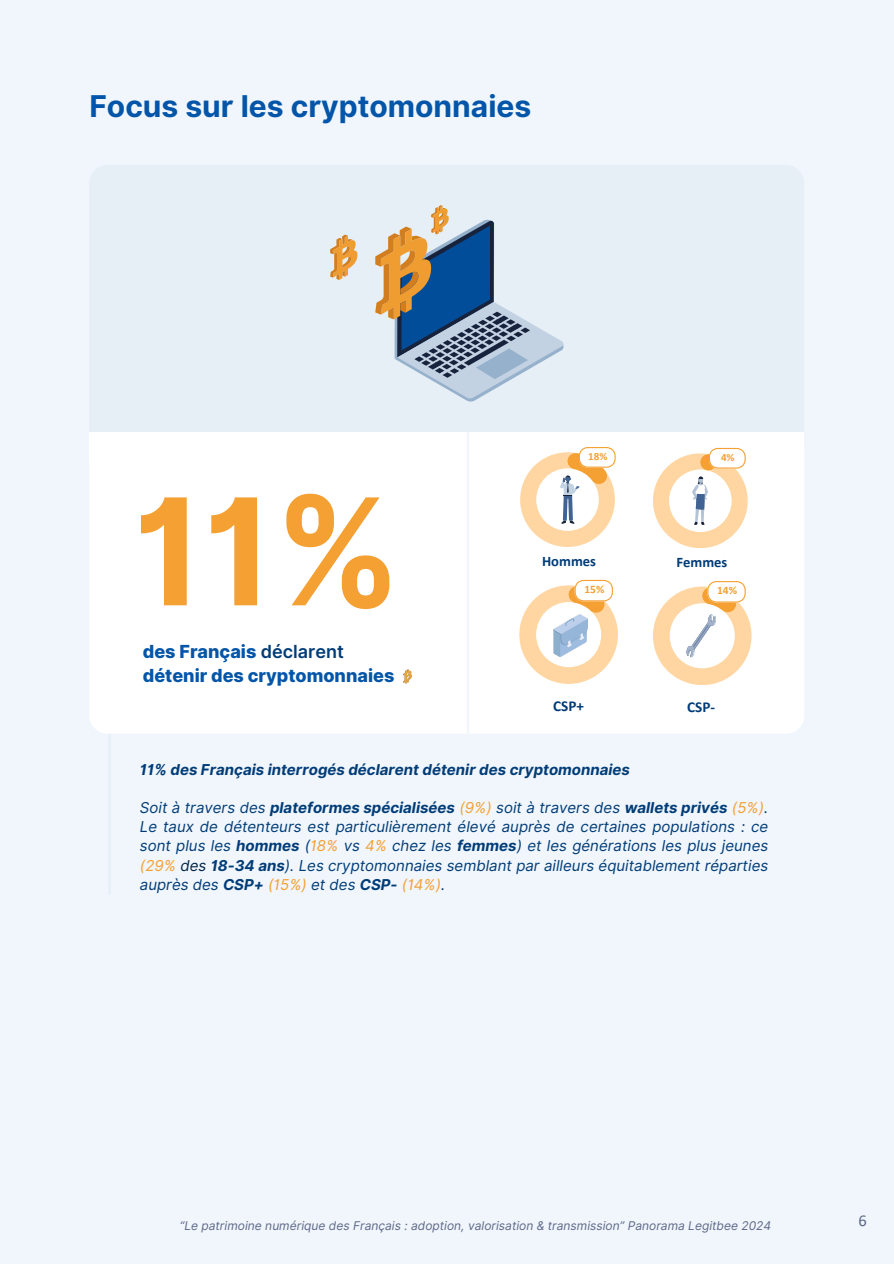
<style>
.page{position:relative;width:894px;height:1264px;background:#fff}
.page>*{position:absolute;margin:0;border:0;box-sizing:border-box;transform-origin:0 0}
.t1{font:700 148.35px "Inter";color:#f5a032}
.t2{font:700 30px "Inter";color:#0255a8}
.t3{font:800 18px/23.7px "Inter";color:#0255a8}
.t4{font:16.5px "Calibri";color:#5f6887}
.t5{font:700 15.15px "Calibri";color:#013c77}
.t6{font:italic 15px/19.2px "Inter";color:#013c77;text-align:justify}
.t7{font:italic 700 15px "Inter";color:#013c77}
.t8{font:700 14.55px "Calibri";color:#013c77}
.t9{font:italic 12px "Inter";color:#5f6887}
.t10{font:700 11.4px "Calibri";color:#f5a032}
.t11{font:700 10.95px "Calibri";color:#f5a032}
.s1{font-weight:600;color:#013c77}
.s2{font-weight:700}
.s3{color:#f5a032}
.s4{color:#012447}
</style>
<div class="page">
<div style="left:0;top:0;width:893px;height:1263px;background:#f0f6fc"></div>
<hr style="left:108px;top:714px;width:3px;height:180px;background:#e6eef6">
<div style="left:89px;top:432px;width:715px;height:301px;background:#fff;border-radius:18px"></div>
<div style="left:89px;top:165px;width:715px;height:295px;background:#e6eef6;border-radius:18px"></div>
<div style="left:89px;top:432px;width:715px;height:30px;background:#fff"></div>
<svg style="left:403px;top:669px;width:9px;height:14px"></svg>
<hr style="left:466px;top:432px;width:3px;height:301px;background:#f0f6fc">
<svg style="left:520px;top:447px;width:95px;height:100px"></svg>
<svg style="left:653px;top:448px;width:94px;height:100px"></svg>
<svg style="left:519px;top:580px;width:98px;height:104px"></svg>
<svg style="left:653px;top:581px;width:98px;height:104px"></svg>
<svg style="left:375px;top:205px;width:188px;height:197px"></svg>
<svg style="left:330px;top:235px;width:27px;height:45px"></svg>
<p class="t2" style="left:89px;top:88px;width:443px">Focus sur les cryptomonnaies</p>
<p class="t1" style="left:133px;top:462px;width:269px">11%</p>
<p class="t3" style="left:143px;top:639px;width:253px">des Français <span class="s1">déclarent </span>détenir des cryptomonnaies</p>
<p class="t11" style="left:588px;top:451px;width:21px">18%</p>
<p class="t11" style="left:720px;top:452px;width:15px">4%</p>
<h1 class="t8" style="left:542px;top:555px;width:55px">Hommes</h1>
<h3 class="t8" style="left:676px;top:556px;width:52px">Femmes</h3>
<p class="t10" style="left:584px;top:584px;width:21px">15%</p>
<h5 class="t10" style="left:717px;top:585px;width:21px">14%</h5>
<p class="t5" style="left:553px;top:699px;width:32px">CSP+</p>
<p class="t5" style="left:687px;top:700px;width:29px">CSP-</p>
<p class="t7" style="left:140px;top:760px;width:491px">11% des Français interrogés déclarent détenir des cryptomonnaies</p>
<p class="t6" style="left:140px;top:798px;width:629px">Soit à travers des <span class="s2">plateformes spécialisées</span> <span class="s3">(9%)</span> soit à travers des <span class="s2">wallets privés</span> <span class="s3">(5%)</span>.<br>Le taux de détenteurs est particulièrement élevé auprès de certaines populations : ce sont plus les <span class="s2">hommes</span> (<span class="s3">18%</span> vs <span class="s3">4%</span> chez les <span class="s2">femmes</span>) et les générations les plus jeunes <span class="s3">(29%</span> <span class="s4">des</span> <span class="s2">18-34 ans</span>). Les cryptomonnaies semblant par ailleurs équitablement réparties auprès des <span class="s2">CSP+</span> <span class="s3">(15%)</span> et des <span class="s2">CSP-</span> <span class="s3">(14%)</span>.</p>
<h5 class="t9" style="left:180px;top:1218px;width:592px">“Le patrimoine numérique des Français : adoption, valorisation &amp; transmission” Panorama Legitbee 2024</h5>
<p class="t4" style="left:858px;top:1213px;width:10px">6</p>
</div>
